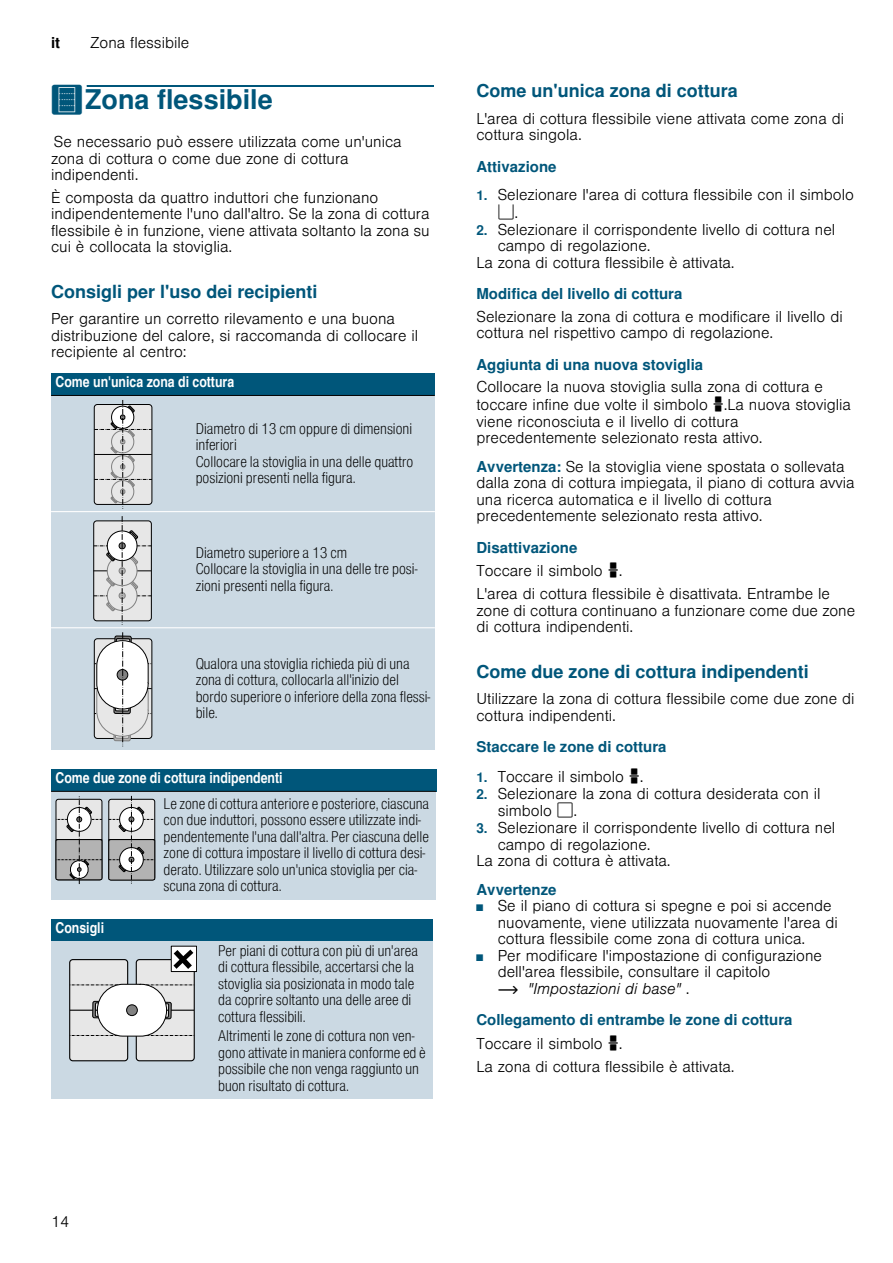
<style>
.page{position:relative;width:893px;height:1263px;background:#fff}
.page>*{position:absolute;margin:0;border:0;box-sizing:border-box;transform-origin:0 0}
.t1{font:700 27px "Nimbus San L";color:#00567a}
.t2{font:700 18px "Nimbus San L";color:#00567a}
.t3{font:16.5px "BSH Symb PH4";color:#000}
.t4{font:300 15px/16.5px "Nimbus San L";color:#000}
.t5{font:15px/16.5px "Nimbus San L Lig Con";color:#000}
.t6{font:700 15px "Nimbus San L";color:#00567a}
.t7{font:15px "Nimbus San L Bol Con";color:#fff}
.t8{font:700 15px "Nimbus San L";color:#000}
.s1{font-family:"BSH Symb PG2";font-weight:400}
.s2{font-weight:700;font-size:13.5px;color:#00567a}
.s3{font-family:"Nimbus San L";font-weight:300;font-size:15px}
.s4{font-family:"BSH Symb PH4";font-weight:400;font-size:16.5px}
.s5{font-weight:700;color:#00567a}
.s6{font-family:"BSH Symb PH2";font-weight:400;font-size:16.5px}
.s7{font-size:9px;color:#00567a}
.s8{font-family:"BSH Symb PH1";font-weight:400}
.s9{font-style:italic}
</style>
<div class="page">
<div style="left:87px;top:85px;width:347px;height:2px;border:1px solid #00567a"></div>
<div style="left:51px;top:373px;width:384px;height:22px;background:#00567a"></div>
<div style="left:51px;top:395px;width:140px;height:117px;background:#cbd9e3"></div>
<div style="left:191px;top:395px;width:244px;height:117px;background:#cbd9e3"></div>
<div style="left:51px;top:512px;width:140px;height:116px;background:#cbd9e3"></div>
<div style="left:191px;top:512px;width:244px;height:116px;background:#cbd9e3"></div>
<div style="left:51px;top:628px;width:140px;height:121px;background:#cbd9e3"></div>
<div style="left:191px;top:628px;width:244px;height:121px;background:#cbd9e3"></div>
<div style="left:51px;top:769px;width:385px;height:22px;background:#00567a"></div>
<div style="left:51px;top:791px;width:108px;height:108px;background:#cbd9e3"></div>
<div style="left:159px;top:791px;width:277px;height:108px;background:#cbd9e3"></div>
<div style="left:51px;top:919px;width:381px;height:22px;background:#00567a"></div>
<div style="left:51px;top:941px;width:163px;height:158px;background:#cbd9e3"></div>
<div style="left:214px;top:941px;width:218px;height:158px;background:#cbd9e3"></div>
<hr style="left:51px;top:395px;width:384px;height:1px;background:#000">
<hr style="left:51px;top:511px;width:384px;height:1px;background:#fff">
<hr style="left:51px;top:627px;width:384px;height:1px;background:#fff">
<hr style="left:51px;top:791px;width:385px;height:1px;background:#000">
<svg style="left:94px;top:400px;width:58px;height:109px;background:#cbcccd"></svg>
<div style="left:93px;top:520px;width:59px;height:101px;border:1px solid #000;border-radius:3px"></div>
<hr style="left:93px;top:570px;width:58px;height:1px;background:#000">
<svg style="left:94px;top:516px;width:57px;height:109px;background:#d1d2d3"></svg>
<svg style="left:94px;top:632px;width:58px;height:114px;background:#d3d4d5"></svg>
<svg style="left:56px;top:796px;width:99px;height:88px;background:#b8babb"></svg>
<hr style="left:109px;top:839px;width:45px;height:1px;background:#000">
<hr style="left:56px;top:839px;width:46px;height:1px;background:#000">
<div style="left:136px;top:959px;width:59px;height:102px;border:1px solid #000;border-radius:3px"></div>
<div style="left:69px;top:959px;width:59px;height:102px;border:1px solid #000;border-radius:3px"></div>
<div style="left:171px;top:946px;width:25px;height:25px;background:#fff"></div>
<div style="left:171px;top:946px;width:26px;height:26px;border:1px solid #000"></div>
<svg style="left:70px;top:949px;width:124px;height:110px;background:#d8dadb"></svg>
<div style="left:126px;top:1005px;width:11px;height:11px;background:#818181;border-radius:50%"></div>
<div style="left:126px;top:1004px;width:12px;height:12px;border:1px solid #000;border-radius:50%"></div>
<p class="t8" style="left:51px;top:34px;width:11px">it</p>
<p class="t4" style="left:90px;top:33px;width:101px">Zona flessibile</p>
<h1 class="t1" style="left:51px;top:83px;width:223px"><span class="s1">|</span>Zona flessibile</h1>
<p class="t4" style="left:51px;top:132px;width:352px">Se necessario può essere utilizzata come un'unica zona di cottura o come due zone di cottura indipendenti.</p>
<p class="t4" style="left:51px;top:188px;width:380px">È composta da quattro induttori che funzionano indipendentemente l'uno dall'altro. Se la zona di cottura flessibile è in funzione, viene attivata soltanto la zona su cui è collocata la stoviglia.</p>
<p class="t2" style="left:51px;top:280px;width:268px">Consigli per l'uso dei recipienti</p>
<p class="t4" style="left:51px;top:309px;width:368px">Per garantire un corretto rilevamento e una buona distribuzione del calore, si raccomanda di collocare il recipiente al centro:</p>
<p class="t7" style="left:56px;top:373px;width:180px">Come un'unica zona di cottura</p>
<p class="t5" style="left:196px;top:419px;width:219px">Diametro di 13 cm oppure di dimensioni inferiori<br>Collocare la stoviglia in una delle quattro posizioni presenti nella figura.</p>
<p class="t5" style="left:196px;top:544px;width:223px">Diametro superiore a 13 cm<br>Collocare la stoviglia in una delle tre posi&shy;zioni presenti nella figura.</p>
<p class="t5" style="left:196px;top:654px;width:236px">Qualora una stoviglia richieda più di una zona di cottura, collocarla all'inizio del bordo superiore o inferiore della zona flessi&shy;bile.</p>
<p class="t7" style="left:56px;top:769px;width:228px">Come due zone di cottura indipendenti</p>
<p class="t5" style="left:164px;top:795px;width:267px">Le zone di cottura anteriore e posteriore, ciascuna con due induttori, possono essere utilizzate indi&shy;pendentemente l'una dall'altra. Per ciascuna delle zone di cottura impostare il livello di cottura desi&shy;derato. Utilizzare solo un'unica stoviglia per cia&shy;scuna zona di cottura.</p>
<p class="t7" style="left:56px;top:919px;width:50px">Consigli</p>
<p class="t5" style="left:218px;top:942px;width:201px">Per piani di cottura con più di un'area di cottura flessibile, accertarsi che la stoviglia sia posizionata in modo tale da coprire soltanto una delle aree di cottura flessibili.</p>
<p class="t5" style="left:218px;top:1027px;width:209px">Altrimenti le zone di cottura non ven&shy;gono attivate in maniera conforme ed è possibile che non venga raggiunto un buon risultato di cottura.</p>
<p class="t2" style="left:476px;top:79px;width:263px">Come un'unica zona di cottura</p>
<p class="t4" style="left:476px;top:109px;width:369px">L'area di cottura flessibile viene attivata come zona di cottura singola.</p>
<p class="t6" style="left:476px;top:157px;width:82px">Attivazione</p>
<p class="t4" style="left:476px;top:185px;width:379px"><span class="s2">1.</span> Selezionare l'area di cottura flessibile con il simbolo</p>
<p class="t3" style="left:497px;top:203px;width:22px">Ä<span class="s3">.</span></p>
<p class="t4" style="left:476px;top:220px;width:360px"><span class="s2">2.</span> Selezionare il corrispondente livello di cottura nel</p>
<p class="t4" style="left:497px;top:236px;width:154px">campo di regolazione.</p>
<p class="t4" style="left:476px;top:253px;width:260px">La zona di cottura flessibile è attivata.</p>
<p class="t6" style="left:476px;top:284px;width:207px">Modifica del livello di cottura</p>
<p class="t4" style="left:476px;top:307px;width:368px">Selezionare la zona di cottura e modificare il livello di cottura nel rispettivo campo di regolazione.</p>
<p class="t6" style="left:476px;top:355px;width:228px">Aggiunta di una nuova stoviglia</p>
<p class="t4" style="left:476px;top:377px;width:376px;line-height:17px">Collocare la nuova stoviglia sulla zona di cottura e toccare infine due volte il simbolo <span class="s4">ý</span>.La nuova stoviglia viene riconosciuta e il livello di cottura precedentemente selezionato resta attivo.</p>
<p class="t4" style="left:476px;top:457px;width:380px"><span class="s5">Avvertenza:</span> Se la stoviglia viene spostata o sollevata dalla zona di cottura impiegata, il piano di cottura avvia una ricerca automatica e il livello di cottura precedentemente selezionato resta attivo.</p>
<p class="t4" style="left:476px;top:534px;width:355px;line-height:23.2px"><span class="s5">Disattivazione<br></span>Toccare il simbolo <span class="s4">ý</span>.<br>L'area di cottura flessibile è disattivata. Entrambe le</p>
<p class="t4" style="left:476px;top:601px;width:380px">zone di cottura continuano a funzionare come due zone di cottura indipendenti.</p>
<p class="t2" style="left:476px;top:660px;width:334px">Come due zone di cottura indipendenti</p>
<p class="t4" style="left:476px;top:689px;width:379px">Utilizzare la zona di cottura flessibile come due zone di cottura indipendenti.</p>
<p class="t6" style="left:476px;top:737px;width:192px">Staccare le zone di cottura</p>
<p class="t4" style="left:476px;top:767px;width:169px"><span class="s2">1.</span> Toccare il simbolo <span class="s4">ý</span>.</p>
<p class="t4" style="left:497px;top:783px;width:324px;line-height:17.5px;text-indent:-21px"><span class="s2">2.</span> Selezionare la zona di cottura desiderata con il simbolo <span class="s6">"</span>.</p>
<p class="t4" style="left:476px;top:818px;width:360px"><span class="s2">3.</span> Selezionare il corrispondente livello di cottura nel</p>
<p class="t4" style="left:497px;top:835px;width:154px">campo di regolazione.</p>
<p class="t4" style="left:476px;top:851px;width:196px">La zona di cottura è attivata.</p>
<p class="t6" style="left:476px;top:880px;width:82px">Avvertenze</p>
<p class="t4" style="left:497px;top:896px;width:341px;text-indent:-21px"><span class="s7">■</span> Se il piano di cottura si spegne e poi si accende nuovamente, viene utilizzata nuovamente l'area di cottura flessibile come zona di cottura unica.</p>
<p class="t4" style="left:497px;top:946px;width:326px;text-indent:-21px"><span class="s7">■</span> Per modificare l'impostazione di configurazione dell'area flessibile, consultare il capitolo<br><span class="s8">~</span> <span class="s9">"Impostazioni di base"</span> .</p>
<p class="t4" style="left:476px;top:1007px;width:317px;line-height:23.2px"><span class="s5">Collegamento di entrambe le zone di cottura<br></span>Toccare il simbolo <span class="s4">ý</span>.<br>La zona di cottura flessibile è attivata.</p>
<p class="t4" style="left:51px;top:1212px;width:20px">14</p>
</div>
